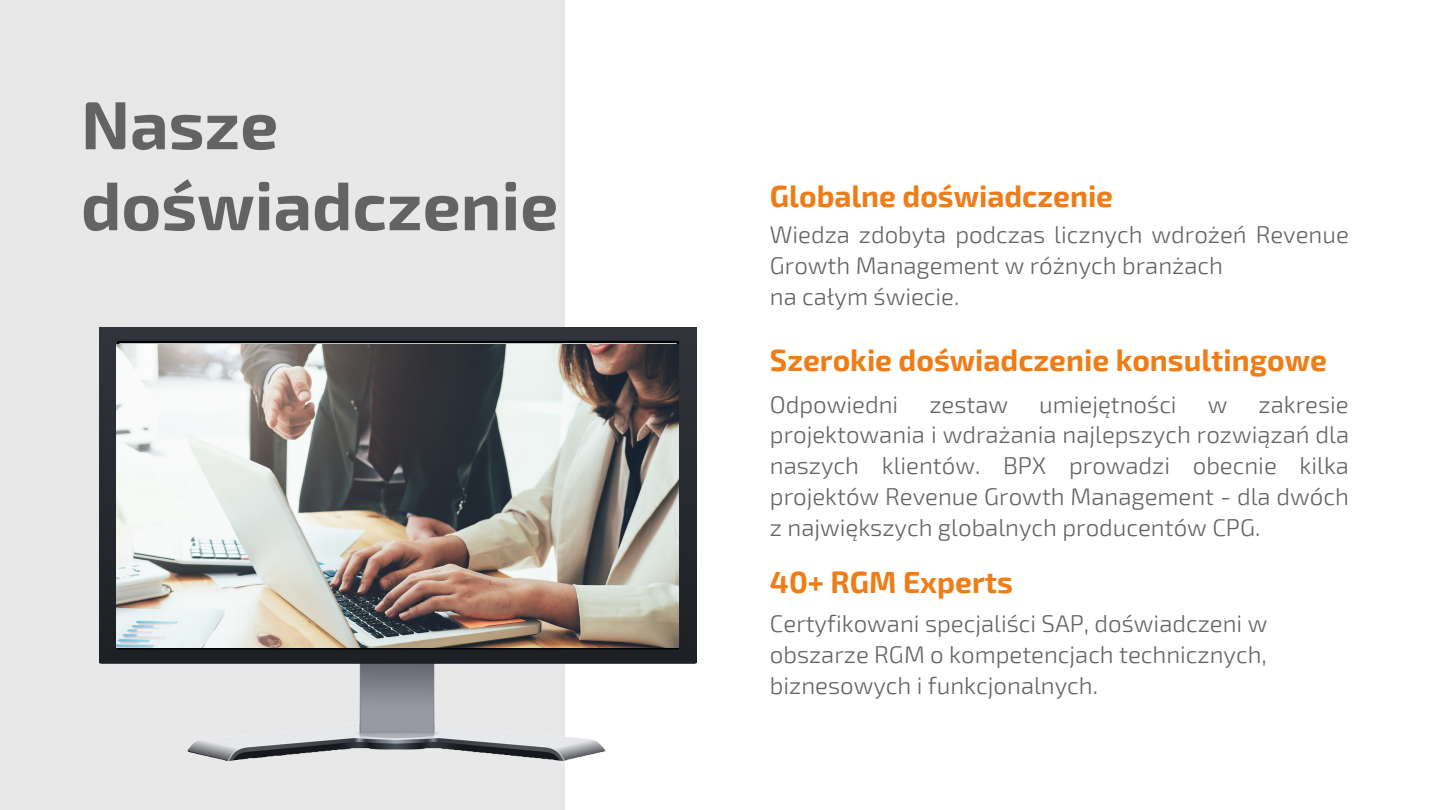
<style>
.page{position:relative;width:1440px;height:810px;background:#e9e8e9}
.page>*{position:absolute;margin:0;border:0;box-sizing:border-box;transform-origin:0 0}
.t1{font:700 68px/81px "Exo 2";color:#646363}
.t2{font:700 30px "Exo 2";color:#ef7d17}
.t3{font:300 24px/30.8px "Exo 2";color:#646363;text-align:justify}
</style>
<div class="page">
<div style="left:565px;top:0;width:875px;height:810px;background:#fff"></div>
<img style="left:99px;top:328px;width:598px;height:432px">
<img style="left:117px;top:344px;width:562px;height:304px">
<h1 class="t1" style="left:81px;top:81px;width:479px">Nasze doświadczenie</h1>
<p class="t2" style="left:770px;top:177px;width:345px">Globalne doświadczenie</p>
<p class="t3" style="left:770px;top:219px;width:581px;text-align:left">Wiedza zdobyta podczas licznych wdrożeń Revenue<br>Growth Management w różnych branżach<br>na całym świecie.</p>
<p class="t2" style="left:770px;top:340px;width:559px">Szerokie doświadczenie konsultingowe</p>
<p class="t3" style="left:770px;top:388px;width:130px">Odpowiedni</p>
<p class="t3" style="left:929px;top:388px;width:80px">zestaw</p>
<p class="t3" style="left:1039px;top:388px;width:139px">umiejętności</p>
<p class="t3" style="left:1208px;top:388px;width:21px">w</p>
<p class="t3" style="left:770px;top:388px;width:581px;text-indent:489px">zakresie projektowania i wdrażania najlepszych rozwiązań dla naszych klientów. BPX prowadzi obecnie kilka projektów Revenue Growth Management - dla dwóch z największych globalnych producentów CPG.</p>
<p class="t2" style="left:770px;top:562px;width:244px">40+ RGM Experts</p>
<p class="t3" style="left:770px;top:607px;width:499px">Certyfikowani specjaliści SAP, doświadczeni w obszarze RGM o kompetencjach technicznych, biznesowych i funkcjonalnych.</p>
</div>
